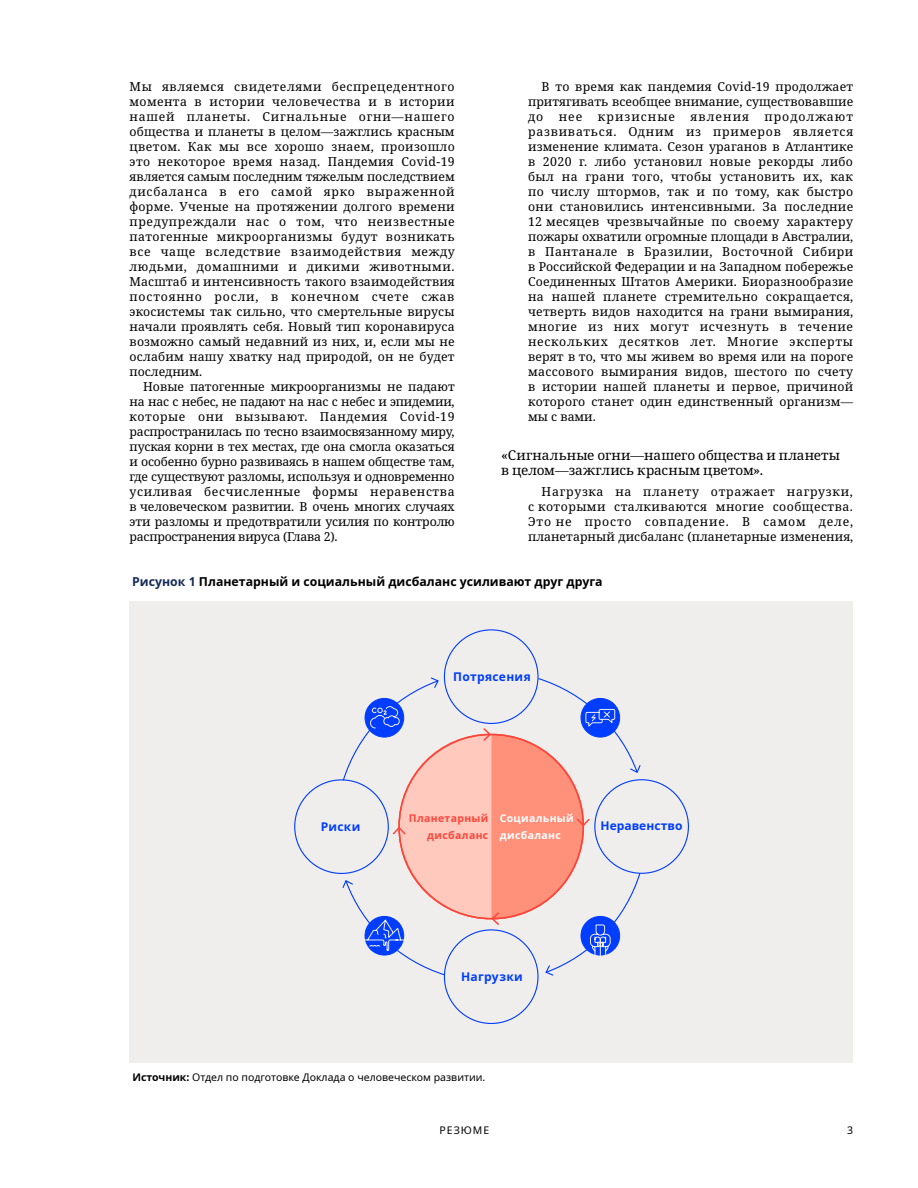
<style>
.page{position:relative;width:918px;height:1188px;background:#fff}
.page>*{position:absolute;margin:0;border:0;box-sizing:border-box;transform-origin:0 0}
.t1{font:13.5px/15px "Noto Serif";letter-spacing:.005em;color:#000}
.t2{font:12.3px/15px "Noto Serif";letter-spacing:.005em;color:#000;text-align:justify}
.t3{font:700 12.3px "Noto Sans";color:#000}
.t4{font:12.3px "Noto Serif";letter-spacing:.085em;color:#000}
.t5{font:700 12px "Noto Sans";letter-spacing:.025em;color:#003dff}
.t6{font:700 12px "Noto Sans";color:#003dff}
.t7{font:10.5px "Noto Sans";color:#000}
.t8{font:700 10.5px/16.5px "Noto Sans";letter-spacing:.03em;color:#ff4539;text-align:right}
.t9{font:700 10.5px/16.5px "Noto Sans";letter-spacing:.03em;color:#fff}
.s1{color:#162c58}
.s2{font-weight:700}
</style>
<div class="page">
<div style="left:130px;top:601px;width:723px;height:462px;background:#f0eeec"></div>
<svg style="left:341px;top:676px;width:301px;height:301px"></svg>
<p class="t2" style="left:130px;top:79px;width:327px">Мы являемся свидетелями беспрецедентного момента в истории человечества и в истории нашей планеты. Сигнальные огни—нашего общества и планеты в целом—зажглись красным цветом. Как мы все хорошо знаем, произошло это некоторое время назад. Пандемия Covid-19 является самым последним тяжелым последствием дисбаланса в его самой ярко выраженной форме. Ученые на протяжении долгого времени предупреждали нас о том, что неизвестные патогенные микроорганизмы будут возникать все чаще вследствие взаимодействия между людьми, домашними и дикими животными.<br>Масштаб и интенсивность такого взаимодействия постоянно росли, в конечном счете сжав экосистемы так сильно, что смертельные вирусы начали проявлять себя. Новый тип коронавируса возможно самый недавний из них, и, если мы не ослабим нашу хватку над природой, он не будет последним.</p>
<p class="t2" style="left:130px;top:379px;width:327px;text-indent:14px">Новые патогенные микроорганизмы не падают на нас с небес, не падают на нас с небес и эпидемии, которые они вызывают. Пандемия Covid-19 распространилась по тесно взаимосвязанному миру, пуская корни в тех местах, где она смогла оказаться и особенно бурно развиваясь в нашем обществе там, где существуют разломы, используя и одновременно усиливая бесчисленные формы неравенства в человеческом развитии. В очень многих случаях эти разломы и предотвратили усилия по контролю распространения вируса (Глава 2).</p>
<p class="t2" style="left:528px;top:79px;width:327px;text-indent:14px">В то время как пандемия Covid-19 продолжает притягивать всеобщее внимание, существовавшие до</p>
<p class="t2" style="left:528px;top:109px;width:327px;text-indent:236px">продолжают развиваться. Одним из примеров является изменение климата. Сезон ураганов в Атлантике в 2020 г. либо установил новые рекорды либо был на грани того, чтобы установить их, как по числу штормов, так и по тому, как быстро они становились интенсивными. За последние 12 месяцев чрезвычайные по своему характеру пожары охватили огромные площади в Австралии, в Пантанале в Бразилии, Восточной Сибири в Российской Федерации и на Западном побережье Соединенных Штатов Америки. Биоразнообразие на нашей планете стремительно сокращается, четверть видов находится на грани вымирания, многие из них могут исчезнуть в течение нескольких десятков лет. Многие эксперты верят в то, что мы живем во время или на пороге массового вымирания видов, шестого по счету в истории нашей планеты и первое, причиной которого станет один единственный организм— мы с вами.</p>
<p class="t1" style="left:501px;top:448px;width:341px">«Сигнальные огни—нашего общества и планеты в целом—зажглись красным цветом».</p>
<p class="t2" style="left:528px;top:484px;width:327px;text-indent:14px">Нагрузка на планету отражает нагрузки, с которыми сталкиваются многие сообщества.<br>Это не просто совпадение. В самом деле, планетарный дисбаланс (планетарные изменения,</p>
<p class="t3" style="left:132px;top:572px;width:472px"><span class="s1">Рисунок 1</span> Планетарный и социальный дисбаланс усиливают друг друга</p>
<p class="t2" style="left:559px;top:109px;width:25px">нее</p>
<p class="t4" style="left:598px;top:108px;width:79px">кризисные</p>
<p class="t4" style="left:691px;top:108px;width:60px">явления</p>
<p class="t5" style="left:453px;top:668px;width:79px">Потрясения</p>
<p class="t5" style="left:321px;top:818px;width:41px">Риски</p>
<p class="t8" style="left:409px;top:810px;width:81px">Планетарный дисбаланс</p>
<p class="t9" style="left:500px;top:810px;width:75px">Социальный дисбаланс</p>
<p class="t6" style="left:601px;top:817px;width:83px">Неравенство</p>
<p class="t5" style="left:461px;top:968px;width:63px">Нагрузки</p>
<p class="t7" style="left:132px;top:1069px;width:355px"><span class="s2">Источник:</span> Отдел по подготовке Доклада о человеческом развитии.</p>
<p class="t7" style="left:439px;top:1123px;width:52px">РЕЗЮМЕ</p>
<p class="t7" style="left:847px;top:1123px;width:8px">3</p>
</div>
